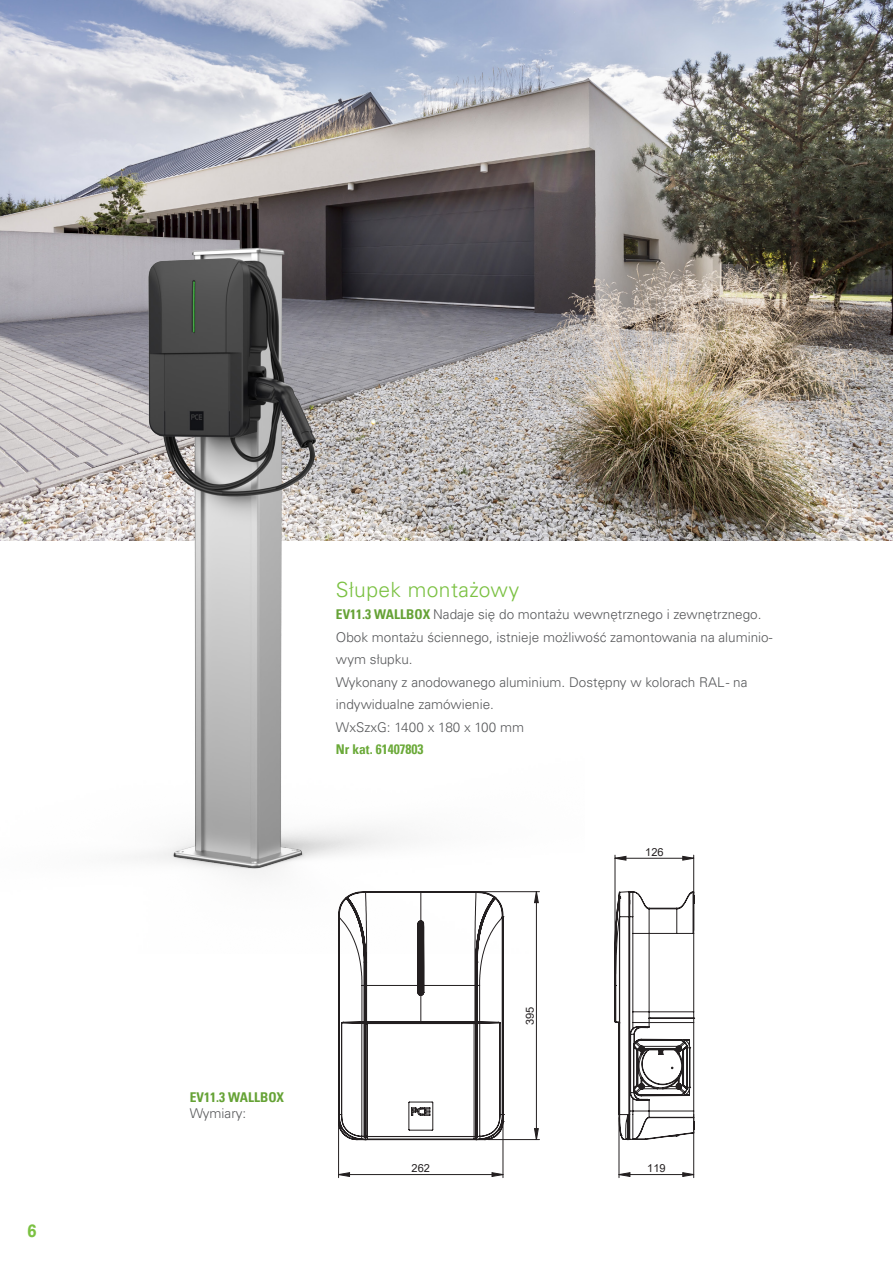
<style>
.page{position:relative;width:893px;height:1263px;background:#fff}
.page>*{position:absolute;margin:0;border:0;box-sizing:border-box;transform-origin:0 0}
.t1{font:300 21px "Univers LT Pro 45";letter-spacing:.02em;color:#7bc142}
.t2{font:700 18px "Univers LT Pro 65";color:#7bc142;scale:.9 1}
.t3{font:300 13.5px/22.5px "Univers LT Pro 45";color:#57585a}
.t4{font:700 condensed 13.5px "Univers LT Pro";color:#6aa938}
.t5{font:700 condensed 13.5px "Univers LT Pro";color:#65a235}
.t6{font:11.1px "Arial";color:#231f20}
.s1{font-family:"Univers LT Pro";font-weight:700;font-stretch:condensed;color:#65a235}
</style>
<div class="page">
<img style="left:0;top:0;width:893px;height:540px">
<img style="left:0;top:226px;width:584px;height:691px">
<svg style="left:338px;top:891px;width:166px;height:249px"></svg>
<hr style="left:503px;top:1124px;width:1px;height:54px;background:#231f20">
<hr style="left:338px;top:1124px;width:1px;height:54px;background:#231f20">
<hr style="left:479px;top:891px;width:60px;height:1px;background:#231f20">
<hr style="left:488px;top:1139px;width:51px;height:1px;background:#231f20">
<svg style="left:338px;top:1172px;width:166px;height:5px"></svg>
<svg style="left:534px;top:891px;width:5px;height:249px"></svg>
<hr style="left:693px;top:855px;width:1px;height:75px;background:#231f20">
<hr style="left:615px;top:855px;width:1px;height:137px;background:#231f20">
<hr style="left:693px;top:1114px;width:1px;height:64px;background:#231f20">
<hr style="left:619px;top:1118px;width:1px;height:60px;background:#231f20">
<svg style="left:614px;top:856px;width:81px;height:321px"></svg>
<p class="t2" style="left:27px;top:1218px;width:12px">6</p>
<p class="t1" style="left:336px;top:575px;width:185px">Słupek montażowy</p>
<p class="t3" style="left:336px;top:603px;width:438px"><span class="s1">EV11.3 WALLBOX</span> Nadaje się do montażu wewnętrznego i zewnętrznego.<br>Obok montażu ściennego, istnieje możliwość zamontowania na aluminio&shy;wym słupku.</p>
<p class="t3" style="left:336px;top:670px;width:413px">Wykonany z anodowanego aluminium. Dostępny w kolorach RAL - na indywidualne zamówienie.</p>
<p class="t3" style="left:336px;top:715px;width:190px">WxSzxG: 1400 x 180 x 100 mm</p>
<p class="t4" style="left:336px;top:741px;width:89px">Nr kat. 61407803</p>
<p class="t6" style="left:645px;top:844px;width:20px">126</p>
<p class="t5" style="left:190px;top:1088px;width:96px">EV11.3 WALLBOX</p>
<p class="t3" style="left:190px;top:1101px;width:58px">Wymiary:</p>
<p class="t6" style="left:412px;top:1160px;width:20px">262</p>
<p class="t6" style="left:522px;top:1025px;width:20px;rotate:-90deg">395</p>
<p class="t6" style="left:647px;top:1160px;width:20px">119</p>
</div>
